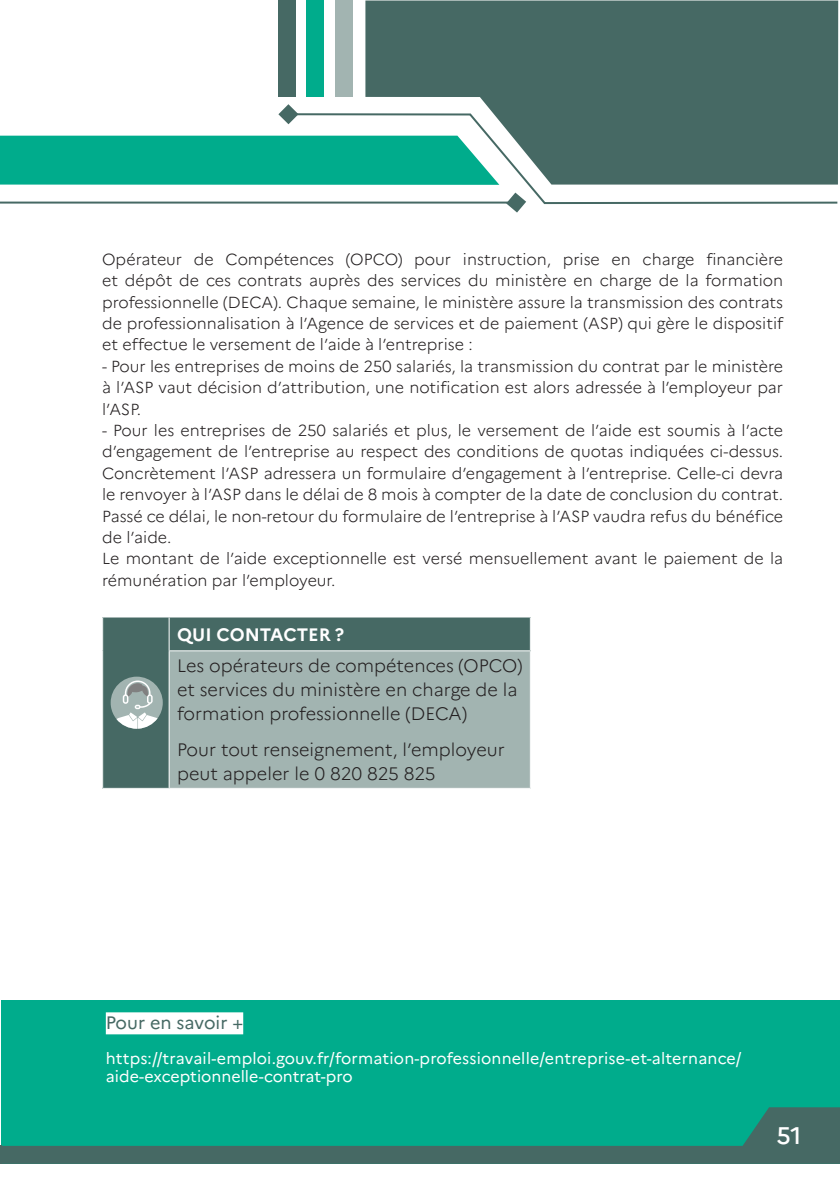
<style>
.page{position:relative;width:840px;height:1191px;background:#fff}
.page>*{position:absolute;margin:0;border:0;box-sizing:border-box;transform-origin:0 0}
.t1{font:500 24px "Marianne";color:#fff}
.Contacts{font:300 18px/24px "Marianne";color:#231f20}
.Type_d_aide1{font:700 18px "Marianne";color:#fff}
.liens_titre{font:18px "Marianne";color:#466964}
.texte_courant_3{font:300 16px/21.4px "Marianne";color:#231f20;text-align:justify}
.liens{font:16px/18px "Marianne";letter-spacing:.01em;color:#fff}
</style>
<div class="page">
<div style="left:365px;top:1px;width:472px;height:111px;background:#466964"></div>
<svg style="left:278px;top:104px;width:18px;height:17px"></svg>
<svg style="left:285px;top:112px;width:553px;height:93px"></svg>
<svg style="left:506px;top:193px;width:20px;height:19px"></svg>
<hr style="left:0;top:202px;width:511px;height:2px;background:#466964">
<div style="left:0;top:136px;width:499px;height:49px;background:#00ac8c"></div>
<div style="left:278px;top:1px;width:17px;height:96px;background:#466964"></div>
<div style="left:306px;top:1px;width:17px;height:96px;background:#00ac8c"></div>
<div style="left:335px;top:1px;width:17px;height:96px;background:#a2b4b1"></div>
<div style="left:103px;top:617px;width:66px;height:171px;background:#466964"></div>
<div style="left:169px;top:617px;width:361px;height:34px;background:#466964"></div>
<div style="left:169px;top:651px;width:361px;height:137px;background:#a2b4b1"></div>
<hr style="left:168px;top:617px;width:1px;height:33px;background:#fff">
<hr style="left:529px;top:617px;width:1px;height:33px;background:#fff">
<hr style="left:168px;top:650px;width:362px;height:1px;background:#fff">
<hr style="left:168px;top:651px;width:1px;height:137px;background:#fff">
<hr style="left:529px;top:651px;width:1px;height:137px;background:#fff">
<svg style="left:111px;top:676px;width:52px;height:52px"></svg>
<div style="left:2px;top:1000px;width:837px;height:163px;background:#00ac8c"></div>
<div style="left:106px;top:1012px;width:137px;height:22px;background:#fff"></div>
<svg style="left:0;top:1145px;width:1px;height:18px"></svg>
<svg style="left:1px;top:1107px;width:838px;height:56px"></svg>
<p class="texte_courant_3" style="left:102px;top:248px;width:682px">Opérateur de Compétences (OPCO) pour instruction, prise en charge financière et dépôt de ces contrats auprès des services du ministère en charge de la formation professionnelle (DECA). Chaque semaine, le ministère assure la transmission des contrats de professionnalisation à l’Agence de services et de paiement (ASP) qui gère le dispositif et effectue le versement de l’aide à l’entreprise :</p>
<p class="texte_courant_3" style="left:102px;top:355px;width:682px">- Pour les entreprises de moins de 250 salariés, la transmission du contrat par le ministère à l’ASP vaut décision d’attribution, une notification est alors adressée à l’employeur par l’ASP.</p>
<p class="texte_courant_3" style="left:102px;top:419px;width:682px">- Pour les entreprises de 250 salariés et plus, le versement de l’aide est soumis à l’acte d’engagement de l’entreprise au respect des conditions de quotas indiquées ci-dessus.<br>Concrètement l’ASP adressera un formulaire d’engagement à l’entreprise. Celle-ci devra le renvoyer à l’ASP dans le délai de 8 mois à compter de la date de conclusion du contrat.<br>Passé ce délai, le non-retour du formulaire de l’entreprise à l’ASP vaudra refus du bénéfice de l’aide.</p>
<p class="texte_courant_3" style="left:102px;top:548px;width:682px">Le montant de l’aide exceptionnelle est versé mensuellement avant le paiement de la rémunération par l’employeur.</p>
<p class="Type_d_aide1" style="left:177px;top:623px;width:168px">QUI CONTACTER ?</p>
<p class="Contacts" style="left:177px;top:654px;width:346px">Les opérateurs de compétences (OPCO) et services du ministère en charge de la formation professionnelle (DECA)</p>
<p class="Contacts" style="left:177px;top:738px;width:329px">Pour tout renseignement, l’employeur peut appeler le 0 820 825 825</p>
<p class="liens_titre" style="left:106px;top:1011px;width:139px">Pour en savoir +</p>
<p class="liens" style="left:106px;top:1049px;width:637px">https://travail-emploi.gouv.fr/formation-professionnelle/entreprise-et-alternance/ aide-exceptionnelle-contrat-pro</p>
<p class="t1" style="left:776px;top:1121px;width:27px">51</p>
</div>
